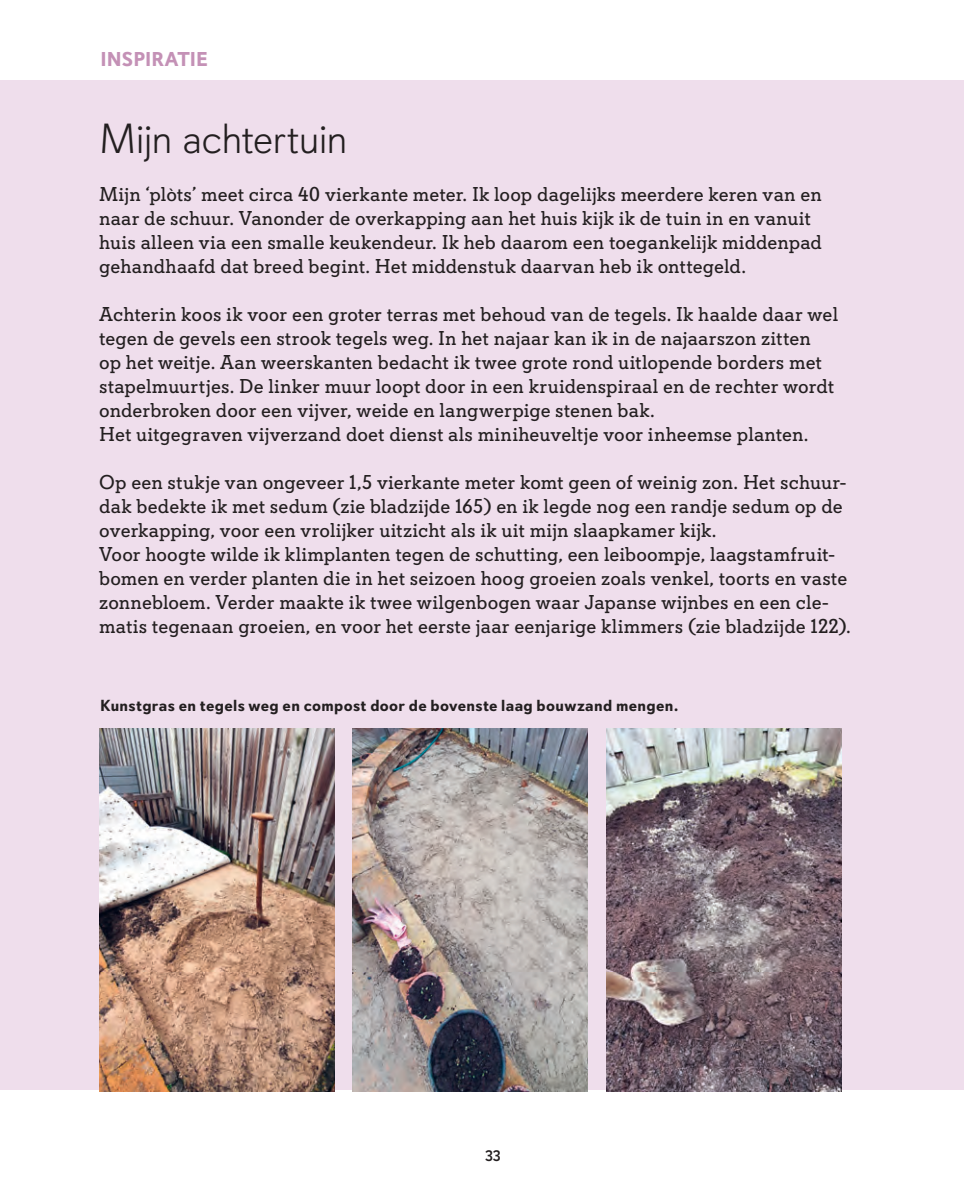
<style>
.page{position:relative;width:964px;height:1192px;background:#fff}
.page>*{position:absolute;margin:0;border:0;box-sizing:border-box;transform-origin:0 0}
.t1{font:300 42px "Davis Sans";letter-spacing:-.02em;color:#231f20}
.t2{font:20px/24px "Davis";letter-spacing:.005em;color:#231f20}
.t3{font:700 20px "Davis Sans";letter-spacing:.005em;color:#c491b6}
.t4{font:700 16px "Davis Sans";letter-spacing:.025em;color:#231f20}
.t5{font:600 16px "Proxima Nova Cond";color:#231f20}
</style>
<div class="page">
<div style="left:0;top:80px;width:964px;height:1010px;background:#efdeec"></div>
<img style="left:353px;top:728px;width:234px;height:363px">
<img style="left:606px;top:728px;width:235px;height:363px">
<img style="left:99px;top:728px;width:235px;height:363px">
<p class="t3" style="left:101px;top:48px;width:109px">INSPIRATIE</p>
<h1 class="t1" style="left:99px;top:115px;width:250px">Mijn achtertuin</h1>
<p class="t2" style="left:99px;top:182px;width:724px">Mijn ‘plòts’ meet circa 40 vierkante meter. Ik loop dagelijks meerdere keren van en naar de schuur. Vanonder de overkapping aan het huis kijk ik de tuin in en vanuit huis alleen via een smalle keukendeur. Ik heb daarom een toegankelijk middenpad gehandhaafd dat breed begint. Het middenstuk daarvan heb ik onttegeld.</p>
<p class="t2" style="left:99px;top:302px;width:740px">Achterin koos ik voor een groter terras met behoud van de tegels. Ik haalde daar wel tegen de gevels een strook tegels weg. In het najaar kan ik in de najaarszon zitten<br>op het weitje. Aan weerskanten bedacht ik twee grote rond uitlopende borders met stapelmuurtjes. De linker muur loopt door in een kruidenspiraal en de rechter wordt onderbroken door een vijver, weide en langwerpige stenen bak.<br>Het uitgegraven vijverzand doet dienst als miniheuveltje voor inheemse planten.</p>
<p class="t2" style="left:99px;top:470px;width:753px">Op een stukje van ongeveer 1,5 vierkante meter komt geen of weinig zon. Het schuur&shy;dak bedekte ik met sedum (zie bladzijde 165) en ik legde nog een randje sedum op de overkapping, voor een vrolijker uitzicht als ik uit mijn slaapkamer kijk.<br>Voor hoogte wilde ik klimplanten tegen de schutting, een leiboompje, laagstamfruit&shy;bomen en verder planten die in het seizoen hoog groeien zoals venkel, toorts en vaste zonnebloem. Verder maakte ik twee wilgenbogen waar Japanse wijnbes en een cle&shy;matis tegenaan groeien, en voor het eerste jaar eenjarige klimmers (zie bladzijde 122).</p>
<p class="t4" style="left:100px;top:695px;width:579px">Kunstgras en tegels weg en compost door de bovenste laag bouwzand mengen.</p>
<p class="t5" style="left:485px;top:1143px;width:17px">33</p>
</div>
